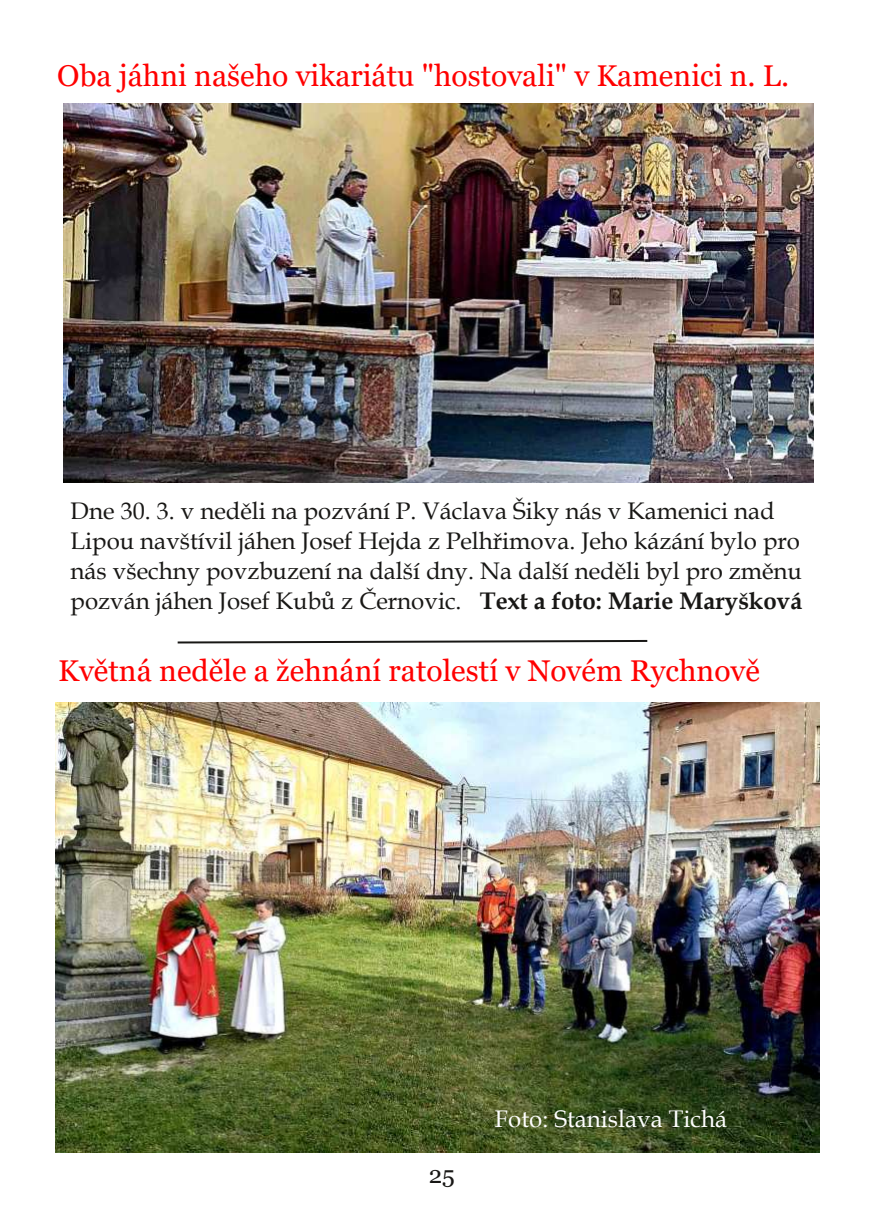
<style>
.page{position:relative;width:874px;height:1225px;background:#fff}
.page>*{position:absolute;margin:0;border:0;box-sizing:border-box;transform-origin:0 0}
.t1{font:30px "Georgia";color:#f00}
.t2{font:24px/30px "Book Antiqua";color:#181715}
.t3{font:24px "Book Antiqua";color:#fff}
.t4{font:24px "Georgia";color:#181715}
.s1{font-weight:700}
</style>
<div class="page">
<img style="left:63px;top:103px;width:749px;height:379px">
<svg style="left:177px;top:639px;width:471px;height:5px"></svg>
<img style="left:56px;top:702px;width:763px;height:450px">
<p class="t1" style="left:57px;top:57px;width:733px">Oba jáhni našeho vikariátu "hostovali" v Kamenici n. L.</p>
<p class="t2" style="left:71px;top:499px;width:732px">Dne 30. 3. v neděli na pozvání P. Václava Šiky nás v Kamenici nad Lipou navštívil jáhen Josef Hejda z Pelhřimova. Jeho kázání bylo pro nás všechny povzbuzení na další dny. Na další neděli byl pro změnu pozván jáhen Josef Kubů z Černovic. <span class="s1">Text a foto: Marie Maryšková</span></p>
<p class="t1" style="left:58px;top:652px;width:702px">Květná neděle a žehnání ratolestí v Novém Rychnově</p>
<p class="t4" style="left:428px;top:1160px;width:28px">25</p>
<p class="t3" style="left:494px;top:1109px;width:234px">Foto: Stanislava Tichá</p>
</div>
